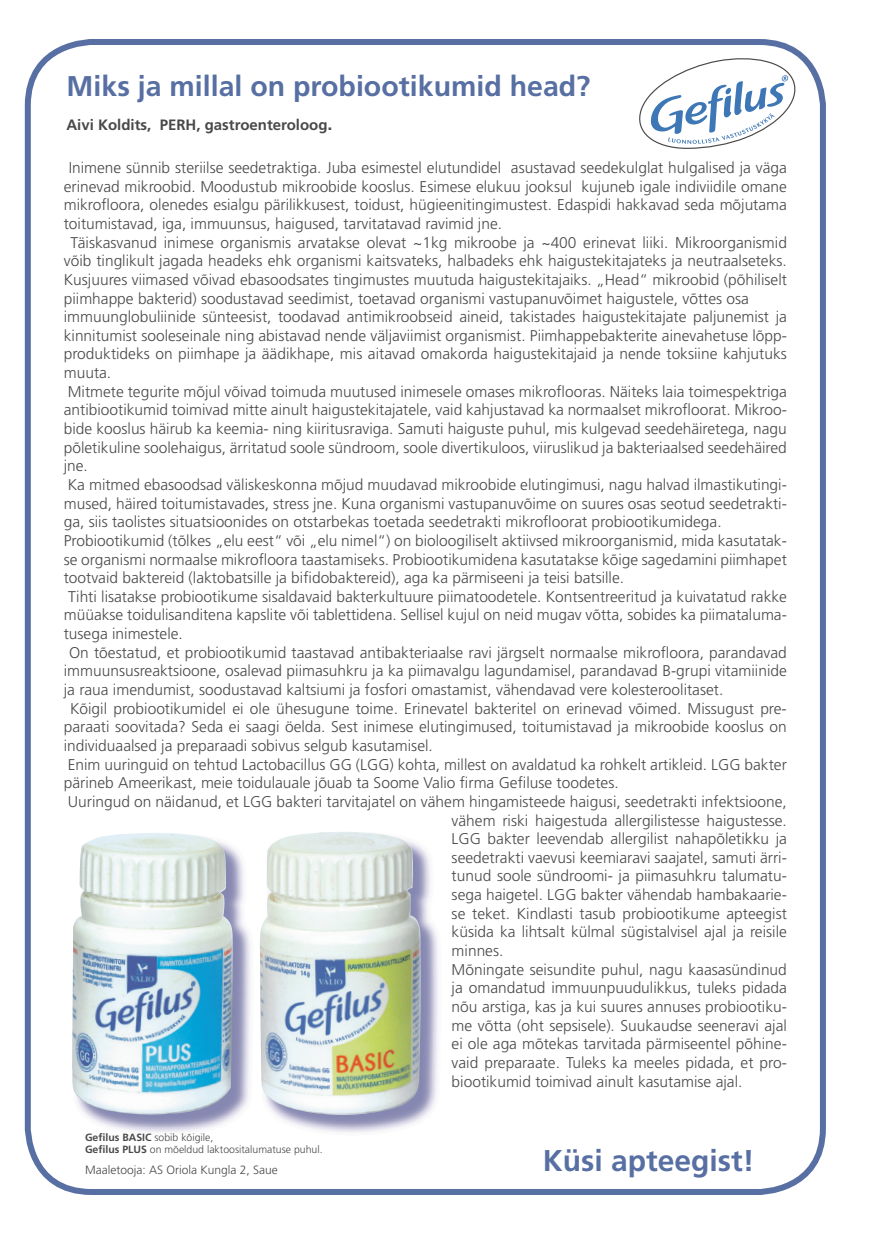
<style>
.page{position:relative;width:872px;height:1234px;background:#fff}
.page>*{position:absolute;margin:0;border:0;box-sizing:border-box;transform-origin:0 0}
.t1{font:700 30px "Frutiger LT Std";color:#576fa2}
.t2{font:700 28.5px "Frutiger LT Std";color:#576fa2}
.t3{font:300 15.6px "Frutiger LT Std";color:#484948}
.t4{font:700 15px "Frutiger LT Std";color:#484948}
.t5{font:300 12px "Frutiger LT Std";color:#484948}
.t6{font:300 10.5px/12.6px "Frutiger LT Std";color:#484948}
.s1{font-size:18px}
.s2{font-weight:700}
</style>
<div class="page">
<div style="left:25px;top:39px;width:801px;height:1155px;border:6px solid #576fa2;border-radius:64px"></div>
<svg style="left:639px;top:55px;width:163px;height:94px"></svg>
<img style="left:275px;top:848px;width:163px;height:285px">
<img style="left:260px;top:832px;width:162px;height:282px">
<img style="left:85px;top:848px;width:166px;height:285px">
<img style="left:72px;top:833px;width:161px;height:281px">
<p class="t2" style="left:67px;top:69px;width:525px">Miks ja millal on probiootikumid head?</p>
<p class="t4" style="left:66px;top:116px;width:268px">Aivi Koldits, PERH, gastroenteroloog<span class="s1">.</span></p>
<p class="t3" style="left:69px;top:159px;width:719px">Inimene sünnib steriilse seedetraktiga. Juba esimestel elutundidel asustavad seedekulglat hulgalised ja väga</p>
<p class="t3" style="left:64px;top:177px;width:724px">erinevad mikroobid. Moodustub mikroobide kooslus. Esimese elukuu jooksul kujuneb igale indiviidile omane</p>
<p class="t3" style="left:64px;top:196px;width:724px">mikrofloora, olenedes esialgu pärilikkusest, toidust, hügieenitingimustest. Edaspidi hakkavad seda mõjutama</p>
<p class="t3" style="left:64px;top:215px;width:440px">toitumistavad, iga, immuunsus, haigused, tarvitatavad ravimid jne.</p>
<p class="t3" style="left:70px;top:233px;width:718px">Täiskasvanud inimese organismis arvatakse olevat ~1kg mikroobe ja ~400 erinevat liiki. Mikroorganismid</p>
<p class="t3" style="left:64px;top:252px;width:724px">võib tinglikult jagada headeks ehk organismi kaitsvateks, halbadeks ehk haigustekitajateks ja neutraalseteks.</p>
<p class="t3" style="left:64px;top:270px;width:724px">Kusjuures viimased võivad ebasoodsates tingimustes muutuda haigustekitajaiks. „Head“ mikroobid (põhiliselt</p>
<p class="t3" style="left:64px;top:289px;width:686px">piimhappe bakterid) soodustavad seedimist, toetavad organismi vastupanuvõimet haigustele, võttes osa</p>
<p class="t3" style="left:64px;top:308px;width:724px">immuunglobuliinide sünteesist, toodavad antimikroobseid aineid, takistades haigustekitajate paljunemist ja</p>
<p class="t3" style="left:64px;top:326px;width:724px">kinnitumist sooleseinale ning abistavad nende väljaviimist organismist. Piimhappebakterite ainevahetuse lõpp-</p>
<p class="t3" style="left:64px;top:345px;width:724px">produktideks on piimhape ja äädikhape, mis aitavad omakorda haigustekitajaid ja nende toksiine kahjutuks</p>
<p class="t3" style="left:64px;top:364px;width:49px">muuta.</p>
<p class="t3" style="left:68px;top:382px;width:720px">Mitmete tegurite mõjul võivad toimuda muutused inimesele omases mikroflooras. Näiteks laia toimespektriga</p>
<p class="t3" style="left:64px;top:401px;width:724px">antibiootikumid toimivad mitte ainult haigustekitajatele, vaid kahjustavad ka normaalset mikrofloorat. Mikroo-</p>
<p class="t3" style="left:64px;top:419px;width:724px">bide kooslus häirub ka keemia- ning kiiritusraviga. Samuti haiguste puhul, mis kulgevad seedehäiretega, nagu</p>
<p class="t3" style="left:64px;top:438px;width:724px">põletikuline soolehaigus, ärritatud soole sündroom, soole divertikuloos, viiruslikud ja bakteriaalsed seedehäired</p>
<p class="t3" style="left:64px;top:457px;width:26px">jne.</p>
<p class="t3" style="left:68px;top:475px;width:720px">Ka mitmed ebasoodsad väliskeskonna mõjud muudavad mikroobide elutingimusi, nagu halvad ilmastikutingi-</p>
<p class="t3" style="left:64px;top:494px;width:724px">mused, häired toitumistavades, stress jne. Kuna organismi vastupanuvõime on suures osas seotud seedetrakti-</p>
<p class="t3" style="left:64px;top:513px;width:659px">ga, siis taolistes situatsioonides on otstarbekas toetada seedetrakti mikrofloorat probiootikumidega.</p>
<p class="t3" style="left:64px;top:531px;width:724px">Probiootikumid (tõlkes „elu eest“ või „elu nimel“) on bioloogiliselt aktiivsed mikroorganismid, mida kasutatak-</p>
<p class="t3" style="left:64px;top:550px;width:724px">se organismi normaalse mikrofloora taastamiseks. Probiootikumidena kasutatakse kõige sagedamini piimhapet</p>
<p class="t3" style="left:64px;top:569px;width:562px">tootvaid baktereid (laktobatsille ja bifidobaktereid), aga ka pärmiseeni ja teisi batsille.</p>
<p class="t3" style="left:68px;top:587px;width:720px">Tihti lisatakse probiootikume sisaldavaid bakterkultuure piimatoodetele. Kontsentreeritud ja kuivatatud rakke</p>
<p class="t3" style="left:64px;top:606px;width:724px">müüakse toidulisanditena kapslite või tablettidena. Sellisel kujul on neid mugav võtta, sobides ka piimataluma-</p>
<p class="t3" style="left:64px;top:624px;width:121px">tusega inimestele.</p>
<p class="t3" style="left:69px;top:643px;width:719px">On tõestatud, et probiootikumid taastavad antibakteriaalse ravi järgselt normaalse mikrofloora, parandavad</p>
<p class="t3" style="left:64px;top:662px;width:724px">immuunsusreaktsioone, osalevad piimasuhkru ja ka piimavalgu lagundamisel, parandavad B-grupi vitamiinide</p>
<p class="t3" style="left:64px;top:680px;width:661px">ja raua imendumist, soodustavad kaltsiumi ja fosfori omastamist, vähendavad vere kolesteroolitaset.</p>
<p class="t3" style="left:70px;top:699px;width:718px">Kõigil probiootikumidel ei ole ühesugune toime. Erinevatel bakteritel on erinevad võimed. Missugust pre-</p>
<p class="t3" style="left:64px;top:718px;width:724px">paraati soovitada? Seda ei saagi öelda. Sest inimese elutingimused, toitumistavad ja mikroobide kooslus on</p>
<p class="t3" style="left:64px;top:736px;width:370px">individuaalsed ja preparaadi sobivus selgub kasutamisel.</p>
<p class="t3" style="left:68px;top:755px;width:720px">Enim uuringuid on tehtud Lactobacillus GG (LGG) kohta, millest on avaldatud ka rohkelt artikleid. LGG bakter</p>
<p class="t3" style="left:64px;top:773px;width:556px">pärineb Ameerikast, meie toidulauale jõuab ta Soome Valio firma Gefiluse toodetes.</p>
<p class="t3" style="left:68px;top:792px;width:720px">Uuringud on näidanud, et LGG bakteri tarvitajatel on vähem hingamisteede haigusi, seedetrakti infektsioone,</p>
<p class="t3" style="left:451px;top:811px;width:337px">vähem riski haigestuda allergilistesse haigustesse.</p>
<p class="t3" style="left:451px;top:829px;width:337px">LGG bakter leevendab allergilist nahapõletikku ja</p>
<p class="t3" style="left:451px;top:848px;width:337px">seedetrakti vaevusi keemiaravi saajatel, samuti ärri-</p>
<p class="t3" style="left:451px;top:867px;width:337px">tunud soole sündroomi- ja piimasuhkru talumatu-</p>
<p class="t3" style="left:451px;top:885px;width:337px">sega haigetel. LGG bakter vähendab hambakaarie-</p>
<p class="t3" style="left:451px;top:904px;width:337px">se teket. Kindlasti tasub probiootikume apteegist</p>
<p class="t3" style="left:451px;top:922px;width:337px">küsida ka lihtsalt külmal sügistalvisel ajal ja reisile</p>
<p class="t3" style="left:451px;top:941px;width:53px">minnes.</p>
<p class="t3" style="left:451px;top:960px;width:337px">Mõningate seisundite puhul, nagu kaasasündinud</p>
<p class="t3" style="left:451px;top:978px;width:337px">ja omandatud immuunpuudulikkus, tuleks pidada</p>
<p class="t3" style="left:451px;top:997px;width:337px">nõu arstiga, kas ja kui suures annuses probiootiku-</p>
<p class="t3" style="left:451px;top:1016px;width:337px">me võtta (oht sepsisele). Suukaudse seeneravi ajal</p>
<p class="t3" style="left:451px;top:1034px;width:337px">ei ole aga mõtekas tarvitada pärmiseentel põhine-</p>
<p class="t3" style="left:451px;top:1053px;width:337px">vaid preparaate. Tuleks ka meeles pidada, et pro-</p>
<p class="t3" style="left:451px;top:1072px;width:292px">biootikumid toimivad ainult kasutamise ajal.</p>
<p class="t6" style="left:85px;top:1130px;width:239px"><span class="s2">Gefilus BASIC</span> sobib kõigile,<br><span class="s2">Gefilus PLUS</span> on mõeldud laktoositalumatuse puhul.</p>
<p class="t5" style="left:85px;top:1162px;width:194px">Maaletooja: AS Oriola Kungla 2, Saue</p>
<p class="t1" style="left:543px;top:1142px;width:213px">Küsi apteegist!</p>
</div>
